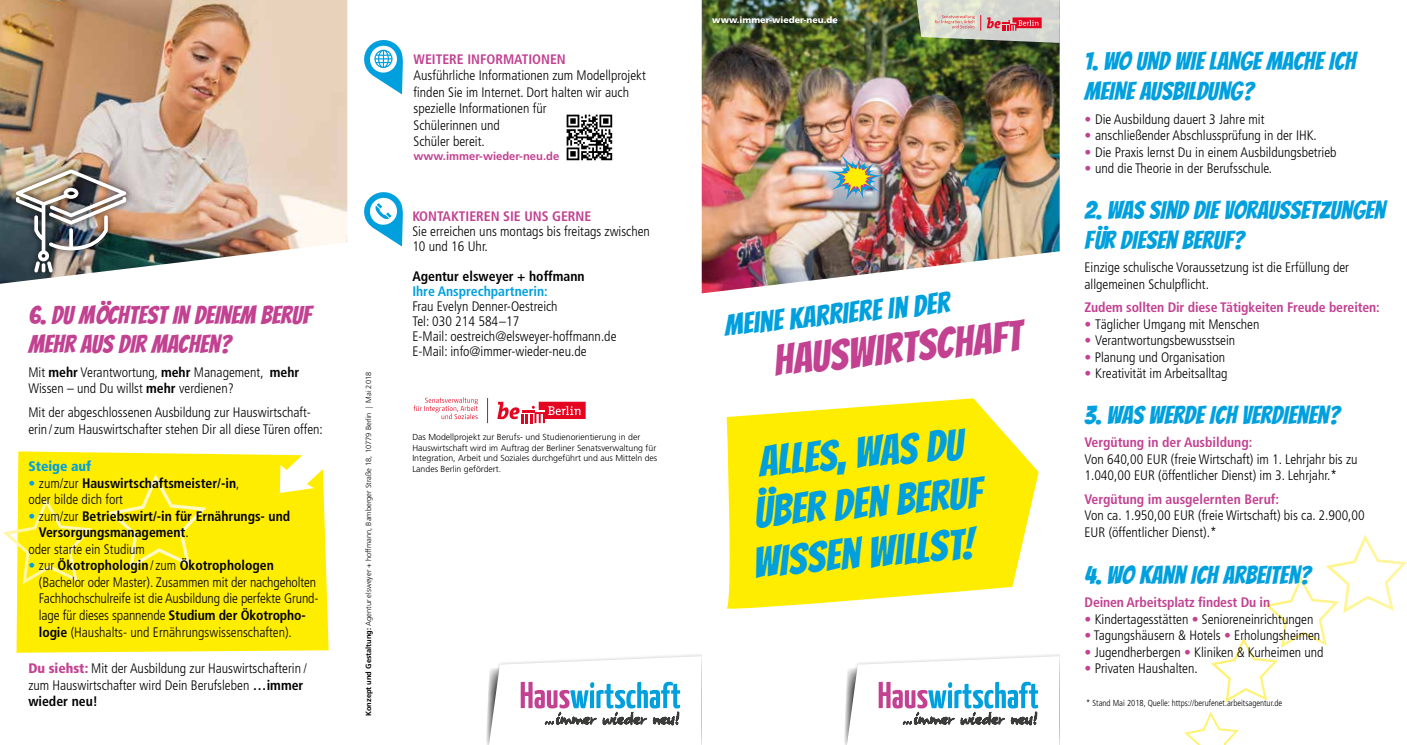
<style>
.page{position:relative;width:1407px;height:745px;background:#fff}
.page>*{position:absolute;margin:0;border:0;box-sizing:border-box;transform-origin:0 0}
.t1{font:42.5px/50px "Bangers";color:#00a0de;text-align:center}
.t2{font:42.5px "Bangers";color:#c24191}
.t3{font:29.25px "Bangers";color:#00a0de}
.t4{font:25px/30px "Bangers";letter-spacing:.01em;color:#00a0de}
.t5{font:25px/28.8px "Bangers";letter-spacing:.01em;color:#c24191}
.t6{font:300 condensed 13.75px/16.5px "Frutiger LT Std";color:#000}
.t7{font:700 condensed 13.75px "Frutiger LT Std";color:#c24191}
.t8{font:700 condensed 13.75px/16.5px "Frutiger LT Std";color:#000}
.t9{font:700 condensed 13.75px "Frutiger LT Std";color:#00a0de}
.t10{font:900 condensed 13.75px "Frutiger LT Std";color:#00a0de}
.t11{font:700 11.25px "Frutiger LT Std";color:#c24191}
.t12{font:900 8.88px "Frutiger LT Std";color:#fff}
.t13{font:300 8.75px/10.5px "Frutiger LT Std";color:#000}
.t14{font:300 condensed 8.75px "Frutiger LT Std";color:#000}
.t15{font:300 7.5px "Frutiger LT Std";color:#000}
.s1{font-weight:700}
.s2{color:#00a0de}
.s3{font-weight:300}
.s4{font-weight:700;color:#00a0de}
.s5{font-weight:900;color:#c24191}
.s6{font-stretch:condensed}
.s7{font-weight:700;color:#c24191}
</style>
<div class="page">
<img style="left:702px;top:0;width:357px;height:293px">
<img style="left:0;top:0;width:347px;height:283px">
<img style="left:827px;top:154px;width:58px;height:46px">
<svg style="left:726px;top:398px;width:312px;height:211px;fill:#ffed00"></svg>
<svg style="left:486px;top:655px;width:216px;height:89px"></svg>
<svg style="left:844px;top:655px;width:215px;height:89px"></svg>
<div style="left:10px;top:163px;width:123px;height:115px;background:#000;opacity:.75"></div>
<img style="left:16px;top:169px;width:110px;height:103px">
<svg style="left:17px;top:451px;width:312px;height:201px;background:#ffee10"></svg>
<svg style="left:1184px;top:534px;width:223px;height:210px"></svg>
<svg style="left:3px;top:474px;width:203px;height:110px;background:#ffef21"></svg>
<svg style="left:566px;top:114px;width:47px;height:47px"></svg>
<svg style="left:567px;top:115px;width:45px;height:45px"></svg>
<img style="left:915px;top:0;width:144px;height:43px">
<svg style="left:497px;top:401px;width:89px;height:22px"></svg>
<svg style="left:487px;top:398px;width:1px;height:25px"></svg>
<svg style="left:413px;top:397px;width:65px;height:22px"></svg>
<div style="left:706px;top:10px;width:138px;height:20px;background:#000;opacity:.9"></div>
<svg style="left:364px;top:192px;width:39px;height:54px"></svg>
<svg style="left:364px;top:40px;width:39px;height:54px"></svg>
<h3 class="t5" style="left:28px;top:299px;width:284px">6. DU MÖCHTEST IN DEINEM BERUF<br>MEHR AUS DIR MACHEN?</h3>
<p class="t6" style="left:28px;top:364px;width:272px">Mit <span class="s1">mehr</span> Verantwortung, <span class="s1">mehr</span> Management, <span class="s1">mehr<br></span>Wissen – und Du willst <span class="s1">mehr</span> verdienen?</p>
<p class="t6" style="left:28px;top:404px;width:296px">Mit der abgeschlossenen Ausbildung zur Hauswirtschaft&shy;erin /zum Hauswirtschafter stehen Dir all diese Türen offen:</p>
<p class="t10" style="left:28px;top:458px;width:64px">Steige auf</p>
<p class="t8" style="left:28px;top:474px;width:213px"><span class="s2">•</span> <span class="s3">zum/zur</span> Hauswirtschaftsmeister/-in<span class="s3">, oder bilde dich fort</span></p>
<p class="t8" style="left:28px;top:507px;width:263px"><span class="s2">•</span> <span class="s3">zum/zur</span> Betriebswirt/-in für Ernährungs- und</p>
<p class="t8" style="left:39px;top:524px;width:151px">Versorgungsmanagement<span class="s3">.</span></p>
<p class="t6" style="left:28px;top:540px;width:118px">oder starte ein Studium</p>
<p class="t6" style="left:39px;top:557px;width:281px;text-indent:-11px"><span class="s4">•</span> zur <span class="s1">Ökotrophologin</span>/zum <span class="s1">Ökotrophologen </span>(Bachelor oder Master). Zusammen mit der nachgeholten Fachhochschulreife ist die Ausbildung die perfekte Grund&shy;lage für dieses spannende <span class="s1">Studium der Ökotropho&shy;logie</span> (Haushalts- und Ernährungswissenschaften).</p>
<p class="t6" style="left:28px;top:659px;width:280px"><span class="s5">Du siehst:</span> Mit der Ausbildung zur Hauswirtschafterin / zum Hauswirtschafter wird Dein Berufsleben <span class="s1">…immer wieder neu!</span></p>
<p class="t15" style="left:364px;top:716px;width:346px;rotate:-90deg"><span class="s1">Konzept und Gestaltung:</span> Agentur elsweyer + hoffmann, Bamberger Straße 18, 10779 Berlin <span class="s6">|</span> Mai 2018</p>
<p class="t7" style="left:414px;top:51px;width:154px">WEITERE INFORMATIONEN</p>
<p class="t6" style="left:414px;top:67px;width:234px">Ausführliche Informationen zum Modellprojekt finden Sie im Internet. Dort halten wir auch spezielle Informationen für<br>Schülerinnen und<br>Schüler bereit.</p>
<p class="t11" style="left:414px;top:149px;width:147px">www.immer-wieder-neu.de</p>
<p class="t7" style="left:412px;top:207px;width:180px">KONTAKTIEREN SIE UNS GERNE</p>
<p class="t6" style="left:412px;top:223px;width:239px;line-height:15px">Sie erreichen uns montags bis freitags zwischen<br>10 und 16 Uhr.</p>
<p class="t8" style="left:412px;top:267px;width:174px">Agentur elsweyer + hoffmann</p>
<p class="t9" style="left:412px;top:282px;width:137px">Ihre Ansprechpartnerin:</p>
<p class="t6" style="left:412px;top:298px;width:206px;line-height:15px">Frau Evelyn Denner-Oestreich<br>Tel: 030 214 584–17<br>E-Mail: oestreich@elsweyer-hoffmann.de<br>E-Mail: info@immer-wieder-neu.de</p>
<p class="t13" style="left:412px;top:432px;width:246px">Das Modellprojekt zur Berufs- und Studienorientierung in der Hauswirtschaft wird im Auftrag der Berliner Senatsverwaltung für Integration, Arbeit und Soziales durchgeführt und aus Mitteln des Landes Berlin gefördert.</p>
<p class="t12" style="left:712px;top:15px;width:127px">www.immer-wieder-neu.de</p>
<h2 class="t3" style="left:722px;top:304px;width:227px;rotate:-6deg">MEINE KARRIERE IN DER</h2>
<h1 class="t2" style="left:770px;top:329px;width:251px;rotate:-6deg">HAUSWIRTSCHAFT</h1>
<h1 class="t1" style="left:742px;top:434px;width:234px;rotate:-5deg">ALLES, WAS DU<br>ÜBER DEN BERUF<br>WISSEN WILLST!</h1>
<h3 class="t4" style="left:1084px;top:44px;width:273px">1. WO UND WIE LANGE MACHE ICH<br>MEINE AUSBILDUNG?</h3>
<p class="t6" style="left:1084px;top:111px;width:182px"><span class="s7">•</span> Die Ausbildung dauert 3 Jahre mit</p>
<p class="t6" style="left:1084px;top:127px;width:234px"><span class="s7">•</span> anschließender Abschlussprüfung in der IHK.</p>
<p class="t6" style="left:1084px;top:144px;width:254px"><span class="s7">•</span> Die Praxis lernst Du in einem Ausbildungsbetrieb</p>
<p class="t6" style="left:1084px;top:160px;width:189px"><span class="s7">•</span> und die Theorie in der Berufsschule.</p>
<h3 class="t4" style="left:1084px;top:192px;width:302px">2. WAS SIND DIE VORAUSSETZUNGEN<br>FÜR DIESEN BERUF?</h3>
<p class="t6" style="left:1084px;top:259px;width:266px">Einzige schulische Voraussetzung ist die Erfüllung der allgemeinen Schulpflicht.</p>
<p class="t7" style="left:1084px;top:299px;width:297px">Zudem sollten Dir diese Tätigkeiten Freude bereiten:</p>
<p class="t6" style="left:1084px;top:316px;width:176px"><span class="s7">•</span> Täglicher Umgang mit Menschen</p>
<p class="t6" style="left:1084px;top:332px;width:152px"><span class="s7">•</span> Verantwortungsbewusstsein</p>
<p class="t6" style="left:1084px;top:349px;width:142px"><span class="s7">•</span> Planung und Organisation</p>
<p class="t6" style="left:1084px;top:365px;width:145px"><span class="s7">•</span> Kreativität im Arbeitsalltag</p>
<h3 class="t4" style="left:1084px;top:397px;width:257px">3. WAS WERDE ICH VERDIENEN?</h3>
<p class="t7" style="left:1084px;top:434px;width:169px">Vergütung in der Ausbildung:</p>
<p class="t6" style="left:1084px;top:450px;width:275px">Von 640,00 EUR (freie Wirtschaft) im 1. Lehrjahr bis zu<br>1.040,00 EUR (öffentlicher Dienst) im 3. Lehrjahr.*</p>
<p class="t7" style="left:1084px;top:490px;width:196px">Vergütung im ausgelernten Beruf:</p>
<p class="t6" style="left:1084px;top:507px;width:282px">Von ca. 1.950,00 EUR (freie Wirtschaft) bis ca. 2.900,00<br>EUR (öffentlicher Dienst).*</p>
<h3 class="t4" style="left:1084px;top:557px;width:228px">4. WO KANN ICH ARBEITEN?</h3>
<p class="t7" style="left:1084px;top:594px;width:187px">Deinen Arbeitsplatz findest Du in</p>
<p class="t6" style="left:1084px;top:610px;width:230px"><span class="s7">•</span> Kindertagesstätten <span class="s7">•</span> Senioreneinrichtungen</p>
<p class="t6" style="left:1084px;top:627px;width:237px"><span class="s7">•</span> Tagungshäusern &amp; Hotels <span class="s7">•</span> Erholungsheimen</p>
<p class="t6" style="left:1084px;top:643px;width:241px"><span class="s7">•</span> Jugendherbergen <span class="s7">•</span> Kliniken &amp; Kurheimen und</p>
<p class="t6" style="left:1084px;top:660px;width:115px"><span class="s7">•</span> Privaten Haushalten.</p>
<p class="t14" style="left:1086px;top:697px;width:197px">* Stand Mai 2018, Quelle: https://berufenet.arbeitsagentur.de</p>
</div>
